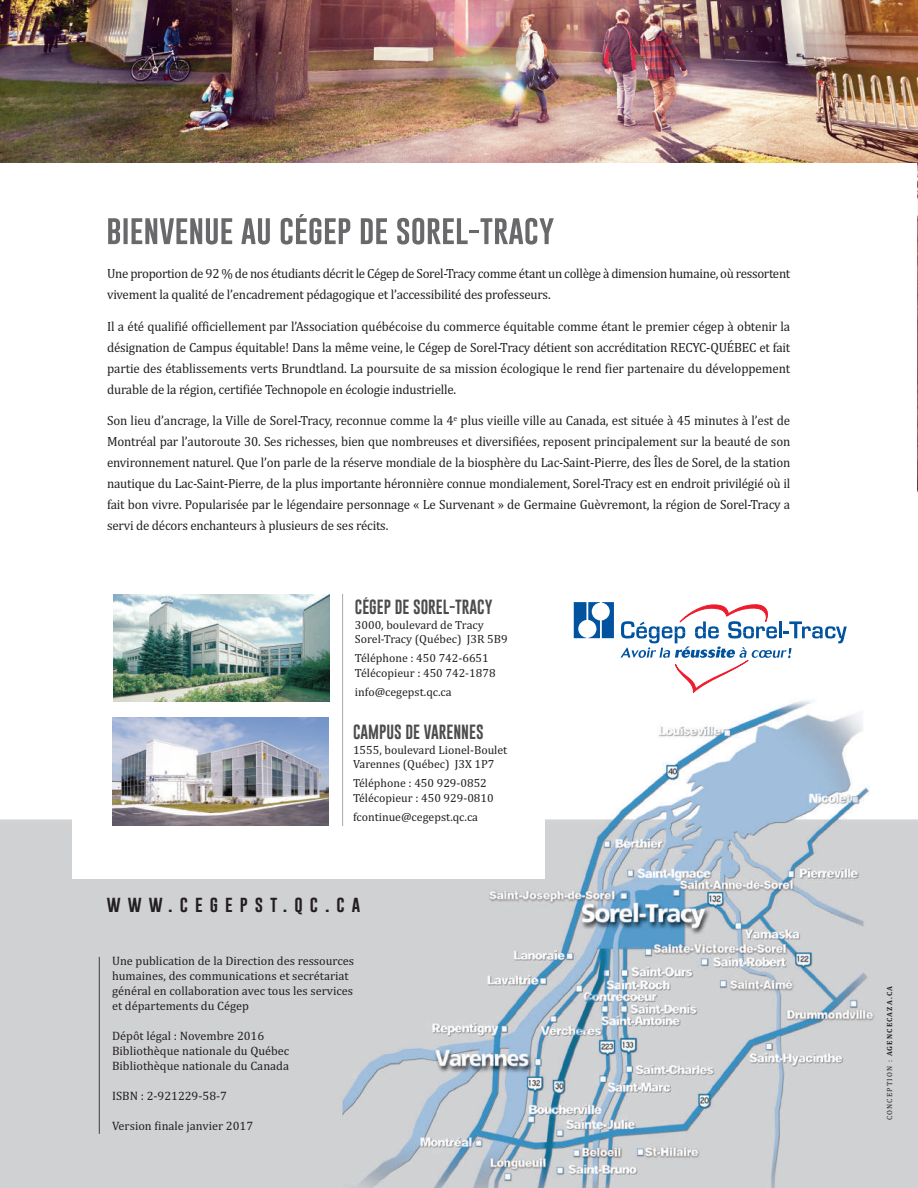
<style>
.page{position:relative;width:918px;height:1188px;background:#fff}
.page>*{position:absolute;margin:0;border:0;box-sizing:border-box;transform-origin:0 0}
.t1{font:15px "Gobold";color:#4b4c4d}
.t2{font:14.85px "Gobold";letter-spacing:.425em;color:#231f20;scale:1.11 1}
.t3{font:13.5px/21px "Cambria";letter-spacing:-.015em;color:#231f20;text-align:justify;scale:.96 1}
.t4{font:12.3px/15px "Cambria";color:#231f20}
.t5{font:11.85px/14.2px "Cambria";color:#231f20}
.t6{font:700 7.5px "Cambria";letter-spacing:.15em;color:#231f20}
.s1{font-weight:400}
</style>
<div class="page">
<img style="left:917px;top:163px;width:1px;height:329px">
<img style="left:0;top:700px;width:918px;height:488px">
<hr style="left:99px;top:957px;width:1px;height:177px;background:#3e3e3f">
<svg style="left:108px;top:214px;width:316px;height:31px"></svg>
<div style="left:72px;top:534px;width:472px;height:345px;background:#fff"></div>
<img style="left:114px;top:594px;width:215px;height:108px">
<img style="left:112px;top:717px;width:216px;height:108px">
<hr style="left:342px;top:594px;width:1px;height:232px;background:#a8a9ad">
<svg style="left:574px;top:602px;width:273px;height:91px"></svg>
<img style="left:0;top:0;width:918px;height:163px">
<p class="t3" style="left:107px;top:263px;width:713px">Une proportion de 92 % de nos étudiants décrit le Cégep de Sorel-Tracy comme étant un collège à dimension humaine, où ressortent vivement la qualité de l’encadrement pédagogique et l’accessibilité des professeurs.</p>
<p class="t3" style="left:107px;top:315px;width:713px">Il a été qualifié officiellement par l’Association québécoise du commerce équitable comme étant le premier cégep à obtenir la désignation de Campus équitable! Dans la même veine, le Cégep de Sorel-Tracy détient son accréditation RECYC-QUÉBEC et fait partie des établissements verts Brundtland. La poursuite de sa mission écologique le rend fier partenaire du développement durable de la région, certifiée Technopole en écologie industrielle.</p>
<p class="t3" style="left:107px;top:410px;width:713px">Son lieu d’ancrage, la Ville de Sorel-Tracy, reconnue comme la 4<sup>e</sup> plus vieille ville au Canada, est située à 45 minutes à l’est de Montréal par l’autoroute 30. Ses richesses, bien que nombreuses et diversifiées, reposent principalement sur la beauté de son environnement naturel. Que l’on parle de la réserve mondiale de la biosphère du Lac-Saint-Pierre, des Îles de Sorel, de la station nautique du Lac-Saint-Pierre, de la plus importante héronnière connue mondialement, Sorel-Tracy est en endroit privilégié où il fait bon vivre. Popularisée par le légendaire personnage « Le Survenant » de Germaine Guèvremont, la région de Sorel-Tracy a servi de décors enchanteurs à plusieurs de ses récits.</p>
<p class="t1" style="left:355px;top:600px;width:139px">CÉGEP DE SOREL-TRACY</p>
<p class="t5" style="left:355px;top:617px;width:154px">3000, boulevard de Tracy<br>Sorel-Tracy (Québec) J3R 5B9</p>
<p class="t5" style="left:355px;top:651px;width:142px">Téléphone : 450 742-6651<br>Télécopieur : 450 742-1878</p>
<p class="t5" style="left:355px;top:685px;width:98px">info@cegepst.qc.ca</p>
<p class="t1" style="left:353px;top:725px;width:132px">CAMPUS DE VARENNES</p>
<p class="t5" style="left:353px;top:743px;width:156px">1555, boulevard Lionel-Boulet<br>Varennes (Québec) J3X 1P7</p>
<p class="t5" style="left:353px;top:776px;width:142px">Téléphone : 450 929-0852<br>Télécopieur : 450 929-0810</p>
<p class="t5" style="left:353px;top:810px;width:127px">fcontinue@cegepst.qc.ca</p>
<p class="t2" style="left:107px;top:898px;width:230px">WWW.CEGEPST.QC.CA</p>
<p class="t4" style="left:112px;top:953px;width:244px">Une publication de la Direction des ressources humaines, des communications et secrétariat général en collaboration avec tous les services et départements du Cégep</p>
<p class="t4" style="left:112px;top:1028px;width:179px">Dépôt légal : Novembre 2016<br>Bibliothèque nationale du Québec<br>Bibliothèque nationale du Canada</p>
<p class="t4" style="left:112px;top:1088px;width:117px">ISBN : 2-921229-58-7</p>
<p class="t4" style="left:112px;top:1118px;width:143px">Version finale janvier 2017</p>
<p class="t6" style="left:885px;top:1120px;width:136px;rotate:-90deg"><span class="s1">CONCEPTION :</span> AGENCECAZA.CA</p>
</div>
